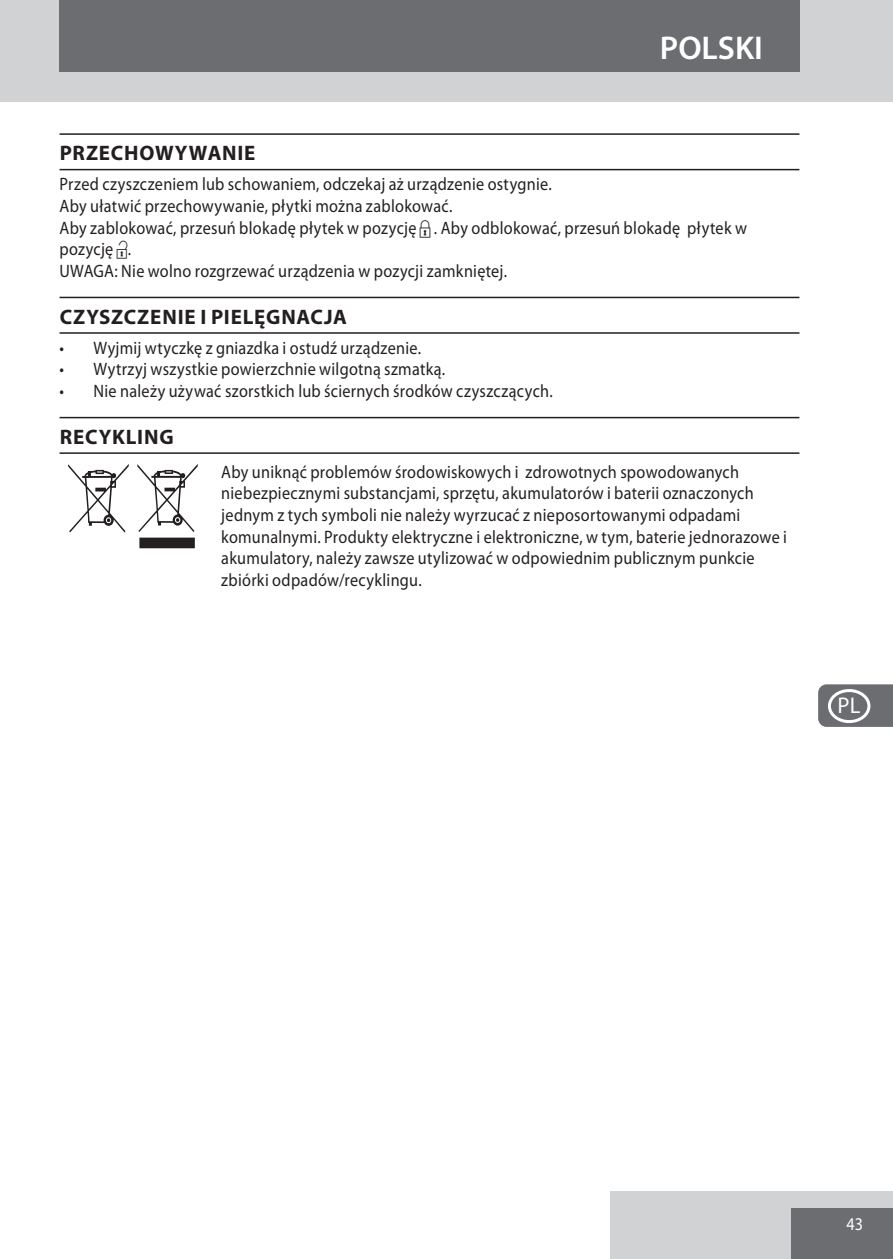
<style>
.page{position:relative;width:893px;height:1259px;background:#fff}
.page>*{position:absolute;margin:0;border:0;box-sizing:border-box;transform-origin:0 0}
.default{font:120px "Myriad Mine";color:#231f20;scale:.9 1}
.t1{font:600 33px "Myriad Pro";color:#fff}
.t2{font:22.8px "Myriad Pro";color:#fff}
.heading{font:700 21px "Myriad Pro";letter-spacing:.04em;color:#231f20}
.default-2{font:18px/21.6px "Myriad Pro";letter-spacing:.015em;color:#231f20;scale:.9 1}
.t3{font:18px "Myriad Pro";color:#fff;scale:.9 1}
.s1{font-family:"Myriad Graphics"}
</style>
<div class="page">
<div style="left:611px;top:1191px;width:282px;height:68px;background:#d1d2d4"></div>
<div style="left:791px;top:1208px;width:102px;height:51px;background:#6c6d70"></div>
<div style="left:0;top:0;width:893px;height:102px;background:#d1d2d4"></div>
<div style="left:59px;top:0;width:740px;height:72px;background:#6c6d70"></div>
<hr style="left:60px;top:133px;width:739px;height:2px;background:#231f20">
<hr style="left:60px;top:169px;width:739px;height:1px;background:#231f20">
<hr style="left:60px;top:297px;width:739px;height:1px;background:#231f20">
<hr style="left:60px;top:332px;width:739px;height:2px;background:#231f20">
<hr style="left:60px;top:417px;width:739px;height:1px;background:#231f20">
<hr style="left:60px;top:452px;width:739px;height:2px;background:#231f20">
<svg style="left:818px;top:684px;width:75px;height:43px;background:#757679"></svg>
<div style="left:828px;top:136px;width:42px;height:34px;border:3px solid #fff;border-radius:50%"></div>
<div style="left:828px;top:179px;width:42px;height:34px;border:3px solid #fff;border-radius:50%"></div>
<div style="left:828px;top:221px;width:42px;height:34px;border:3px solid #fff;border-radius:50%"></div>
<div style="left:828px;top:264px;width:42px;height:34px;border:3px solid #fff;border-radius:50%"></div>
<div style="left:828px;top:306px;width:42px;height:34px;border:3px solid #fff;border-radius:50%"></div>
<div style="left:828px;top:349px;width:42px;height:34px;border:3px solid #fff;border-radius:50%"></div>
<div style="left:828px;top:391px;width:42px;height:34px;border:3px solid #fff;border-radius:50%"></div>
<div style="left:828px;top:434px;width:42px;height:34px;border:3px solid #fff;border-radius:50%"></div>
<div style="left:828px;top:519px;width:42px;height:34px;border:3px solid #fff;border-radius:50%"></div>
<div style="left:828px;top:476px;width:42px;height:34px;border:3px solid #fff;border-radius:50%"></div>
<div style="left:828px;top:561px;width:42px;height:34px;border:3px solid #fff;border-radius:50%"></div>
<div style="left:828px;top:604px;width:42px;height:34px;border:3px solid #fff;border-radius:50%"></div>
<div style="left:828px;top:646px;width:42px;height:34px;border:3px solid #fff;border-radius:50%"></div>
<div style="left:828px;top:689px;width:42px;height:34px;border:3px solid #fff;border-radius:50%"></div>
<div style="left:828px;top:731px;width:42px;height:34px;border:3px solid #fff;border-radius:50%"></div>
<div style="left:828px;top:774px;width:42px;height:34px;border:3px solid #fff;border-radius:50%"></div>
<div style="left:828px;top:816px;width:42px;height:34px;border:3px solid #fff;border-radius:50%"></div>
<div style="left:828px;top:859px;width:42px;height:34px;border:3px solid #fff;border-radius:50%"></div>
<div style="left:828px;top:901px;width:42px;height:34px;border:3px solid #fff;border-radius:50%"></div>
<div style="left:828px;top:944px;width:42px;height:34px;border:3px solid #fff;border-radius:50%"></div>
<div style="left:828px;top:986px;width:42px;height:34px;border:3px solid #fff;border-radius:50%"></div>
<div style="left:828px;top:1029px;width:42px;height:34px;border:3px solid #fff;border-radius:50%"></div>
<div style="left:828px;top:1071px;width:42px;height:35px;border:3px solid #fff;border-radius:50%"></div>
<div style="left:828px;top:1114px;width:42px;height:34px;border:3px solid #fff;border-radius:50%"></div>
<p class="t1" style="left:660px;top:27px;width:104px">POLSKI</p>
<p class="heading" style="left:60px;top:140px;width:197px">PRZECHOWYWANIE</p>
<p class="default-2" style="left:60px;top:173px;width:548px">Przed czyszczeniem lub schowaniem, odczekaj aż urządzenie ostygnie.</p>
<p class="default-2" style="left:60px;top:195px;width:438px">Aby ułatwić przechowywanie, płytki można zablokować.</p>
<p class="default-2" style="left:60px;top:217px;width:765px">Aby zablokować, przesuń blokadę płytek w pozycję <span class="s1">L</span> . Aby odblokować, przesuń blokadę płytek w pozycję <span class="s1">U</span>.</p>
<p class="default-2" style="left:60px;top:260px;width:499px">UWAGA: Nie wolno rozgrzewać urządzenia w pozycji zamkniętej.</p>
<p class="heading" style="left:60px;top:303px;width:289px">CZYSZCZENIE I PIELĘGNACJA</p>
<p class="default-2" style="left:60px;top:337px;width:403px">• Wyjmij wtyczkę z gniazdka i ostudź urządzenie.</p>
<p class="default-2" style="left:60px;top:358px;width:430px">• Wytrzyj wszystkie powierzchnie wilgotną szmatką.</p>
<p class="default-2" style="left:60px;top:380px;width:550px">• Nie należy używać szorstkich lub ściernych środków czyszczących.</p>
<p class="heading" style="left:60px;top:423px;width:115px">RECYKLING</p>
<p class="default" style="left:68px;top:447px;width:151px">W</p>
<p class="default-2" style="left:221px;top:461px;width:630px">Aby uniknąć problemów środowiskowych i zdrowotnych spowodowanych niebezpiecznymi substancjami, sprzętu, akumulatorów i baterii oznaczonych jednym z tych symboli nie należy wyrzucać z nieposortowanymi odpadami komunalnymi. Produkty elektryczne i elektroniczne, w tym, baterie jednorazowe i akumulatory, należy zawsze utylizować w odpowiednim publicznym punkcie zbiórki odpadów/recyklingu.</p>
<p class="t2" style="left:837px;top:692px;width:24px">PL</p>
<p class="t3" style="left:846px;top:1212px;width:20px">43</p>
</div>
